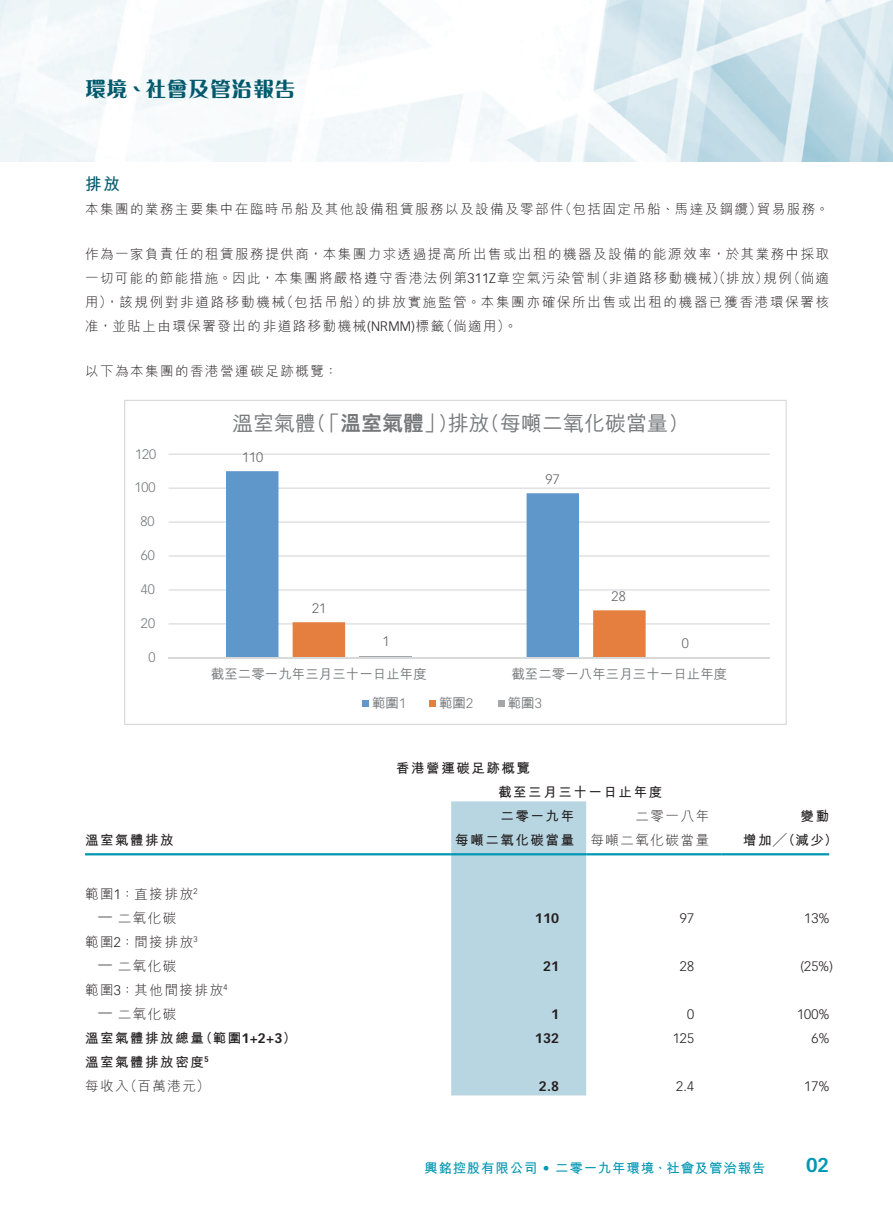
<style>
.page{position:relative;width:893px;height:1212px;background:#fff}
.page>*{position:absolute;margin:0;border:0;box-sizing:border-box;transform-origin:0 0}
.t1{font:21px "M Hei HK Medium E Ten B5 H";color:#76787b}
.t2{font:800 21px "M Ellan HK";letter-spacing:.025em;color:#00596c}
.t3{font:700 19.5px "Vectora LT Std";color:#0197b3}
._04___H2{font:700 16.5px "M Hei HK";color:#00596c}
._01_Body_Text{font:300 13.5px/24px "M Hei HK";letter-spacing:.115em;color:#231f20;text-align:right}
._15_Table_Stub{font:300 13.5px "M Hei HK";letter-spacing:.115em;color:#231f20}
._01_Body_Text-2{font:700 13.5px/24px "M Hei HK";letter-spacing:.115em;color:#231f20;text-align:right}
.t4{font:13.5px "M Hei HK Medium E Ten B5 H";color:#76787b}
._01_Body_Text-3{font:300 13.5px "Vectora LT Std";letter-spacing:.015em;color:#231f20}
.t5{font:700 13.5px "M Hei HK";letter-spacing:.055em;color:#0197b3}
._15_Table_Stub-2{font:700 13.5px "M Hei HK";letter-spacing:.115em;color:#231f20}
.t6{font:300 13.5px "Vectora LT Std";color:#76787b}
._01_Body_Text-4{font:700 13.5px "Vectora LT Std";letter-spacing:.015em;color:#231f20}
.t7{font:300 13.5px "Vectora LT Std";color:#636366}
._15_Table_Stub-3{font:700 13.5px "Vectora LT Std";color:#231f20}
._15_Table_Stub-4{font:300 7.8px "Vectora LT Std";color:#231f20}
._15_Table_Stub-5{font:700 7.8px "Vectora LT Std";color:#231f20}
.s1{font-family:"Vectora LT Std"}
.s2{font-family:"M Hei HK Heavy E Ten B5 H"}
.s3{font-family:"Vectora LT Std";font-weight:300}
.s4{font-family:"M Hei HK"}
</style>
<div class="page">
<img style="left:0;top:0;width:893px;height:161px">
<svg style="left:124px;top:400px;width:663px;height:325px"></svg>
<svg style="left:451px;top:801px;width:135px;height:294px;background:#b8d6e2"></svg>
<hr style="left:85px;top:853px;width:366px;height:2px;background:#0197b3">
<hr style="left:451px;top:853px;width:135px;height:2px;background:#0197b3">
<hr style="left:586px;top:853px;width:135px;height:2px;background:#0197b3">
<hr style="left:721px;top:853px;width:108px;height:2px;background:#0197b3">
<h1 class="t2" style="left:85px;top:79px;width:212px">環境、社會及管治報告</h1>
<p class="_04___H2" style="left:85px;top:172px;width:36px">排放</p>
<p class="_01_Body_Text" style="left:85px;top:197px;width:480px">本集團的業務主要集中在臨時吊船及其他設備租賃服務以及設備及零部件</p>
<p class="_01_Body_Text" style="left:85px;top:242px;width:746px">作為一家負責任的租賃服務提供商，本集團力求透過提高所出售或出租的機器及設備的能源效率，於其業務中採取（倘適</p>
<p class="_01_Body_Text" style="left:559px;top:197px;width:205px">（包括固定吊船、馬達及鋼纜）</p>
<p class="_01_Body_Text" style="left:757px;top:197px;width:74px">貿易服務。</p>
<p class="_01_Body_Text" style="left:595px;top:266px;width:175px">（非道路移動機械）（排放）</p>
<p class="_01_Body_Text" style="left:362px;top:266px;width:469px;text-align:left;text-indent:-277px">一切可能的節能措施。因此，本集團將嚴格遵守香港法例第<span class="s1">311Z</span>章空氣污染管制<br>的排放實施監管。本集團亦確保所出售或出租的機器已獲香港環保署核</p>
<p class="_01_Body_Text" style="left:763px;top:266px;width:30px">規例</p>
<p class="_01_Body_Text" style="left:280px;top:290px;width:88px">（包括吊船）</p>
<p class="_01_Body_Text" style="left:85px;top:290px;width:202px">用，）該規例對非道路移動機械</p>
<p class="_01_Body_Text" style="left:439px;top:314px;width:79px">（倘適用。(</p>
<p class="_01_Body_Text" style="left:85px;top:314px;width:361px">准，並貼上由環保署發出的非道路移動機械<span class="s1">(NRMM)</span>標籤</p>
<p class="_01_Body_Text" style="left:85px;top:359px;width:254px">以下為本集團的香港營運碳足跡概覽：</p>
<p class="t6" style="left:135px;top:446px;width:23px">120</p>
<p class="t6" style="left:134px;top:480px;width:23px">100</p>
<p class="t6" style="left:140px;top:514px;width:15px">80</p>
<p class="t6" style="left:141px;top:548px;width:16px">60</p>
<p class="t6" style="left:141px;top:582px;width:16px">40</p>
<p class="t6" style="left:141px;top:615px;width:16px">20</p>
<p class="t6" style="left:149px;top:649px;width:9px">0</p>
<p class="t1" style="left:232px;top:408px;width:448px">溫室氣體(「<span class="s2">溫室氣體</span>」)排放(每噸二氧化碳當量(</p>
<p class="t7" style="left:242px;top:449px;width:23px">110</p>
<p class="t7" style="left:546px;top:471px;width:16px">97</p>
<p class="t7" style="left:312px;top:600px;width:16px">21</p>
<p class="t7" style="left:612px;top:588px;width:16px">28</p>
<p class="t7" style="left:383px;top:634px;width:9px">1</p>
<p class="t7" style="left:682px;top:635px;width:9px">0</p>
<p class="t4" style="left:211px;top:664px;width:217px">截至二零一九年三月三十一日止年度</p>
<p class="t4" style="left:511px;top:664px;width:217px">截至二零一八年三月三十一日止年度</p>
<p class="t4" style="left:372px;top:693px;width:35px">範圍<span class="s3">1</span></p>
<p class="t4" style="left:439px;top:693px;width:35px">範圍<span class="s3">2</span></p>
<p class="t4" style="left:508px;top:693px;width:35px">範圍<span class="s3">3</span></p>
<p class="_15_Table_Stub-2" style="left:85px;top:830px;width:90px">溫室氣體排放</p>
<p class="_15_Table_Stub" style="left:85px;top:887px;width:110px">範圍<span class="s1">1</span>：直接排放</p>
<p class="_15_Table_Stub-4" style="left:193px;top:887px;width:6px">2</p>
<p class="_15_Table_Stub" style="left:99px;top:911px;width:79px"><span class="s1">—</span> 二氧化碳</p>
<p class="_15_Table_Stub" style="left:85px;top:935px;width:110px">範圍<span class="s1">2</span>：間接排放</p>
<p class="_15_Table_Stub-4" style="left:193px;top:935px;width:6px">3</p>
<p class="_15_Table_Stub" style="left:99px;top:959px;width:79px"><span class="s1">—</span> 二氧化碳</p>
<p class="_01_Body_Text-2" style="left:396px;top:754px;width:135px">香港營運碳足跡概覽</p>
<p class="_01_Body_Text-2" style="left:498px;top:778px;width:166px">截至三月三十一日止年度</p>
<p class="_01_Body_Text-2" style="left:455px;top:802px;width:120px">二零一九年<br>每噸二氧化碳當量</p>
<p class="_01_Body_Text" style="left:590px;top:803px;width:120px">二零一八年<br>每噸二氧化碳當量</p>
<p class="_01_Body_Text-2" style="left:743px;top:802px;width:96px;text-align:left;text-indent:58px">變動增加╱（減少(</p>
<p class="_01_Body_Text-4" style="left:535px;top:910px;width:26px">110</p>
<p class="_01_Body_Text-4" style="left:543px;top:958px;width:18px">21</p>
<p class="_01_Body_Text-3" style="left:680px;top:910px;width:16px">97</p>
<p class="_01_Body_Text-3" style="left:680px;top:958px;width:16px">28</p>
<p class="_01_Body_Text-3" style="left:804px;top:910px;width:26px">13%</p>
<p class="_01_Body_Text-3" style="left:800px;top:958px;width:34px">)25%(</p>
<p class="_15_Table_Stub" style="left:85px;top:983px;width:140px">範圍<span class="s1">3</span>：其他間接排放</p>
<p class="_15_Table_Stub-4" style="left:223px;top:983px;width:6px">4</p>
<p class="_15_Table_Stub" style="left:99px;top:1007px;width:79px"><span class="s1">—</span> 二氧化碳</p>
<p class="_15_Table_Stub-2" style="left:85px;top:1028px;width:120px">溫室氣體排放總量</p>
<p class="_15_Table_Stub-3" style="left:199px;top:1030px;width:99px"><span class="s4">（範圍</span>1+2+3<span class="s4">(</span></p>
<p class="_15_Table_Stub-2" style="left:85px;top:1052px;width:120px">溫室氣體排放密度</p>
<p class="_15_Table_Stub-5" style="left:204px;top:1055px;width:6px">5</p>
<p class="_15_Table_Stub" style="left:124px;top:1079px;width:87px">（百萬港元(</p>
<p class="_15_Table_Stub" style="left:85px;top:1079px;width:45px">每收入</p>
<p class="_01_Body_Text-4" style="left:551px;top:1006px;width:9px">1</p>
<p class="_01_Body_Text-3" style="left:687px;top:1006px;width:9px">0</p>
<p class="_01_Body_Text-3" style="left:797px;top:1006px;width:34px">100%</p>
<p class="_01_Body_Text-4" style="left:535px;top:1030px;width:26px">132</p>
<p class="_01_Body_Text-3" style="left:673px;top:1030px;width:23px">125</p>
<p class="_01_Body_Text-3" style="left:811px;top:1030px;width:19px">6%</p>
<p class="_01_Body_Text-4" style="left:539px;top:1078px;width:22px">2.8</p>
<p class="_01_Body_Text-3" style="left:676px;top:1078px;width:19px">2.4</p>
<p class="_01_Body_Text-3" style="left:804px;top:1078px;width:26px">17%</p>
<p class="t5" style="left:424px;top:1158px;width:343px">興銘控股有限公司 <span class="s1">•</span> 二零一九年環境、社會及管治報告</p>
<h2 class="t3" style="left:806px;top:1153px;width:24px">02</h2>
</div>
